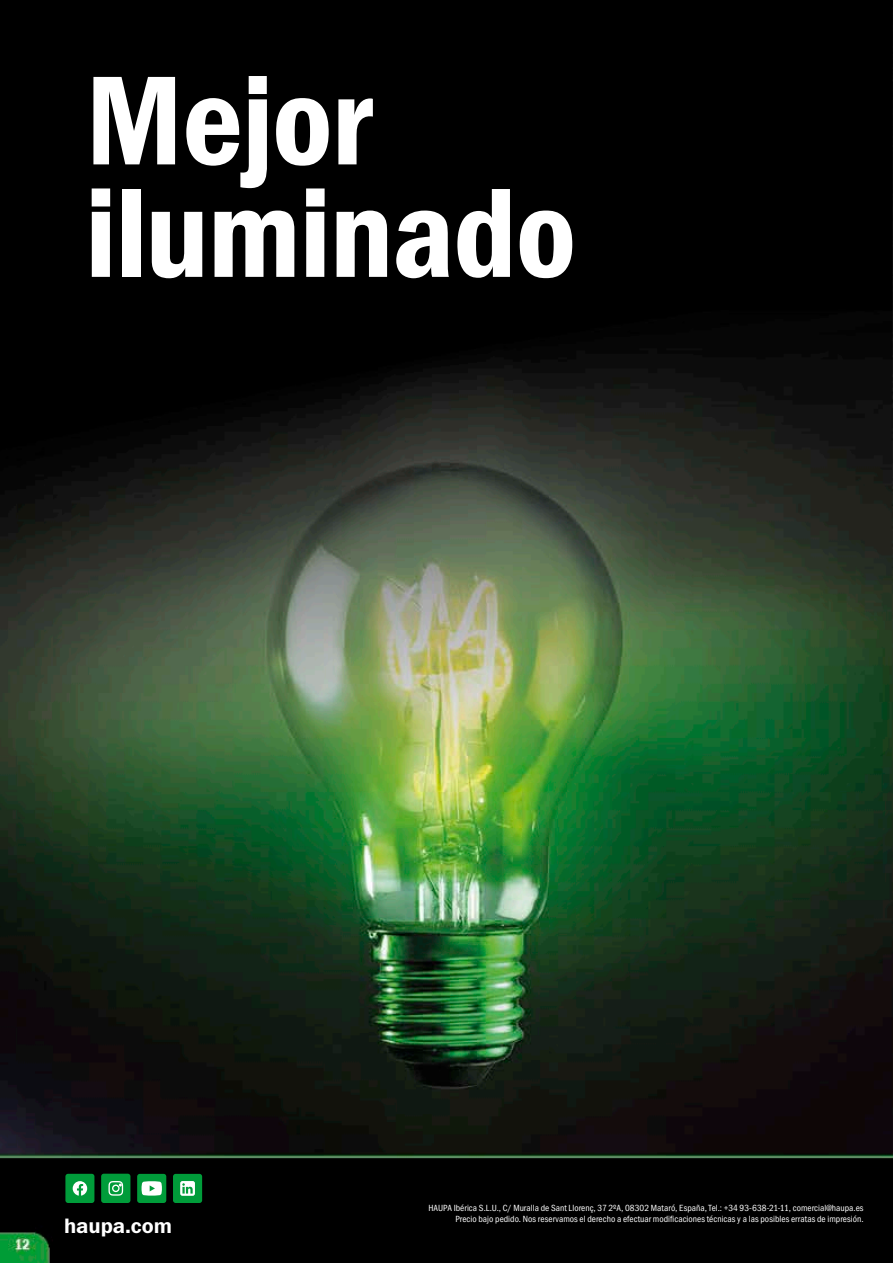
<style>
.page{position:relative;width:893px;height:1263px;background:#fff}
.page>*{position:absolute;margin:0;border:0;box-sizing:border-box;transform-origin:0 0}
.t1{font:127.5px/112.5px "Franklin Gothic Demi Cond ITC";letter-spacing:-.01em;color:#fff}
.t2{font:21px "Franklin Gothic Demi ITC";color:#fff}
.t3{font:9px/10.8px "Franklin Gothic Book Cond ITC";letter-spacing:.005em;color:#fff;text-align:right}
.s1{font-family:"Franklin Gothic Book ITC"}
</style>
<div class="page">
<img style="left:0;top:0;width:893px;height:1263px">
<div style="left:61px;top:46px;width:541px;height:262px;background:#000"></div>
<div style="left:65px;top:1174px;width:29px;height:29px;background:#009c3a;border-radius:3px"></div>
<svg style="left:73px;top:1181px;width:14px;height:14px"></svg>
<div style="left:101px;top:1174px;width:29px;height:29px;background:#009c3a;border-radius:3px"></div>
<svg style="left:108px;top:1181px;width:15px;height:15px"></svg>
<div style="left:137px;top:1174px;width:29px;height:29px;background:#009c3a;border-radius:3px"></div>
<svg style="left:142px;top:1181px;width:20px;height:14px"></svg>
<div style="left:173px;top:1174px;width:29px;height:29px;background:#009c3a;border-radius:3px"></div>
<svg style="left:180px;top:1181px;width:15px;height:15px"></svg>
<h1 class="t1" style="left:85px;top:65px;width:493px">Mejor iluminado</h1>
<h2 class="t2" style="left:64px;top:1213px;width:110px">haupa.com</h2>
<p class="t3" style="left:428px;top:1202px;width:437px">HAUPA Ibérica S.L.U., C/ Muralla de Sant Llorenç, 37 2<span class="s1">º</span>A, 08302 Mataró, España, Tel.: +34 93-638-21-11, comercial@haupa.es<br>Precio bajo pedido. Nos reservamos el derecho a efectuar modificaciones técnicas y a las posibles erratas de impresión.</p>
</div>
